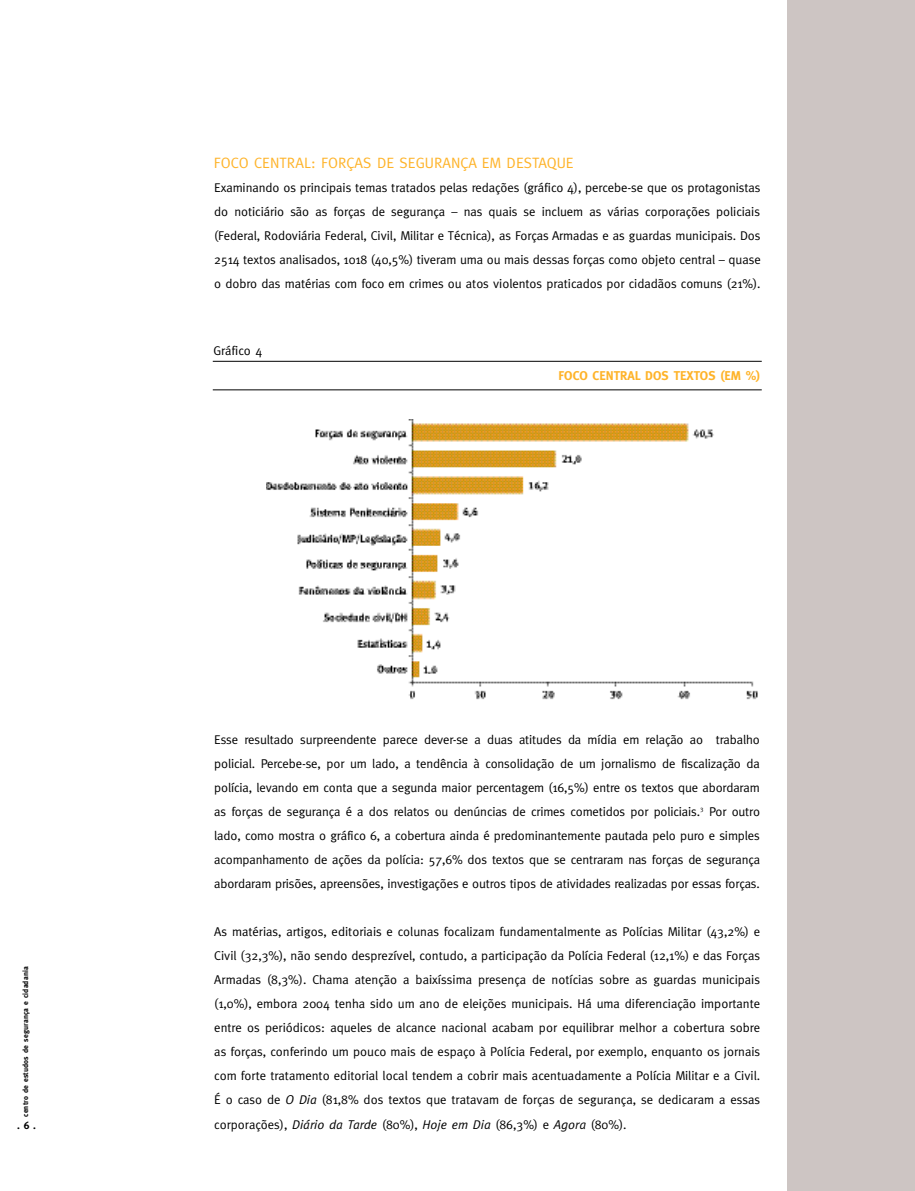
<style>
.page{position:relative;width:915px;height:1191px;background:#fff}
.page>*{position:absolute;margin:0;border:0;box-sizing:border-box;transform-origin:0 0}
.t1{font:15px "Meta";color:#feb329}
.t2{font:12.75px/24px "Meta";letter-spacing:-.005em;color:#000;text-align:justify}
.t3{font:700 12.75px "Meta";color:#feb329}
.t4{font:700 10.5px "Meta";color:#000}
.t5{font:700 7.5px "Meta";letter-spacing:.02em;color:#000}
.s1{font-style:italic}
</style>
<div class="page">
<div style="left:787px;top:0;width:127px;height:1191px;background:#cdc5c3"></div>
<hr style="left:213px;top:361px;width:548px;height:1px;background:#000">
<hr style="left:213px;top:389px;width:548px;height:1px;background:#000">
<img style="left:266px;top:419px;width:448px;height:128px">
<img style="left:298px;top:547px;width:460px;height:153px">
<p class="t5" style="left:21px;top:1116px;width:152px;rotate:-90deg">centro de estudos de segurança e cidadania</p>
<p class="t4" style="left:17px;top:1119px;width:20px">. 6 .</p>
<p class="t1" style="left:214px;top:154px;width:361px">FOCO CENTRAL: FORÇAS DE SEGURANÇA EM DESTAQUE</p>
<p class="t2" style="left:214px;top:176px;width:547px">Examinando os principais temas tratados pelas redações (gráfico 4), percebe-se que os protagonistas do noticiário são as forças de segurança – nas quais se incluem as várias corporações policiais (Federal, Rodoviária Federal, Civil, Militar e Técnica), as Forças Armadas e as guardas municipais. Dos 2514 textos analisados, 1018 (40,5%) tiveram uma ou mais dessas forças como objeto central – quase o dobro das matérias com foco em crimes ou atos violentos praticados por cidadãos comuns (21%).</p>
<p class="t2" style="left:213px;top:338px;width:50px">Gráfico 4</p>
<p class="t3" style="left:558px;top:368px;width:203px">FOCO CENTRAL DOS TEXTOS (EM %)</p>
<p class="t2" style="left:214px;top:728px;width:547px">Esse resultado surpreendente parece dever-se a duas atitudes da mídia em relação ao trabalho policial. Percebe-se, por um lado, a tendência à consolidação de um jornalismo de fiscalização da polícia, levando em conta que a segunda maior percentagem (16,5%) entre os textos que abordaram as forças de segurança é a dos relatos ou denúncias de crimes cometidos por policiais.<sup>3</sup> Por outro lado, como mostra o gráfico 6, a cobertura ainda é predominantemente pautada pelo puro e simples acompanhamento de ações da polícia: 57,6% dos textos que se centraram nas forças de segurança abordaram prisões, apreensões, investigações e outros tipos de atividades realizadas por essas forças.</p>
<p class="t2" style="left:214px;top:920px;width:547px">As matérias, artigos, editoriais e colunas focalizam fundamentalmente as Polícias Militar (43,2%) e Civil (32,3%), não sendo desprezível, contudo, a participação da Polícia Federal (12,1%) e das Forças Armadas (8,3%). Chama atenção a baixíssima presença de notícias sobre as guardas municipais (1,0%), embora 2004 tenha sido um ano de eleições municipais. Há uma diferenciação importante entre os periódicos: aqueles de alcance nacional acabam por equilibrar melhor a cobertura sobre as forças, conferindo um pouco mais de espaço à Polícia Federal, por exemplo, enquanto os jornais com forte tratamento editorial local tendem a cobrir mais acentuadamente a Polícia Militar e a Civil.<br>É o caso de <span class="s1">O Dia</span> (81,8% dos textos que tratavam de forças de segurança, se dedicaram a essas corporações), <span class="s1">Diário da Tarde</span> (80%), <span class="s1">Hoje em Dia</span> (86,3%) e <span class="s1">Agora</span> (80%).</p>
</div>
